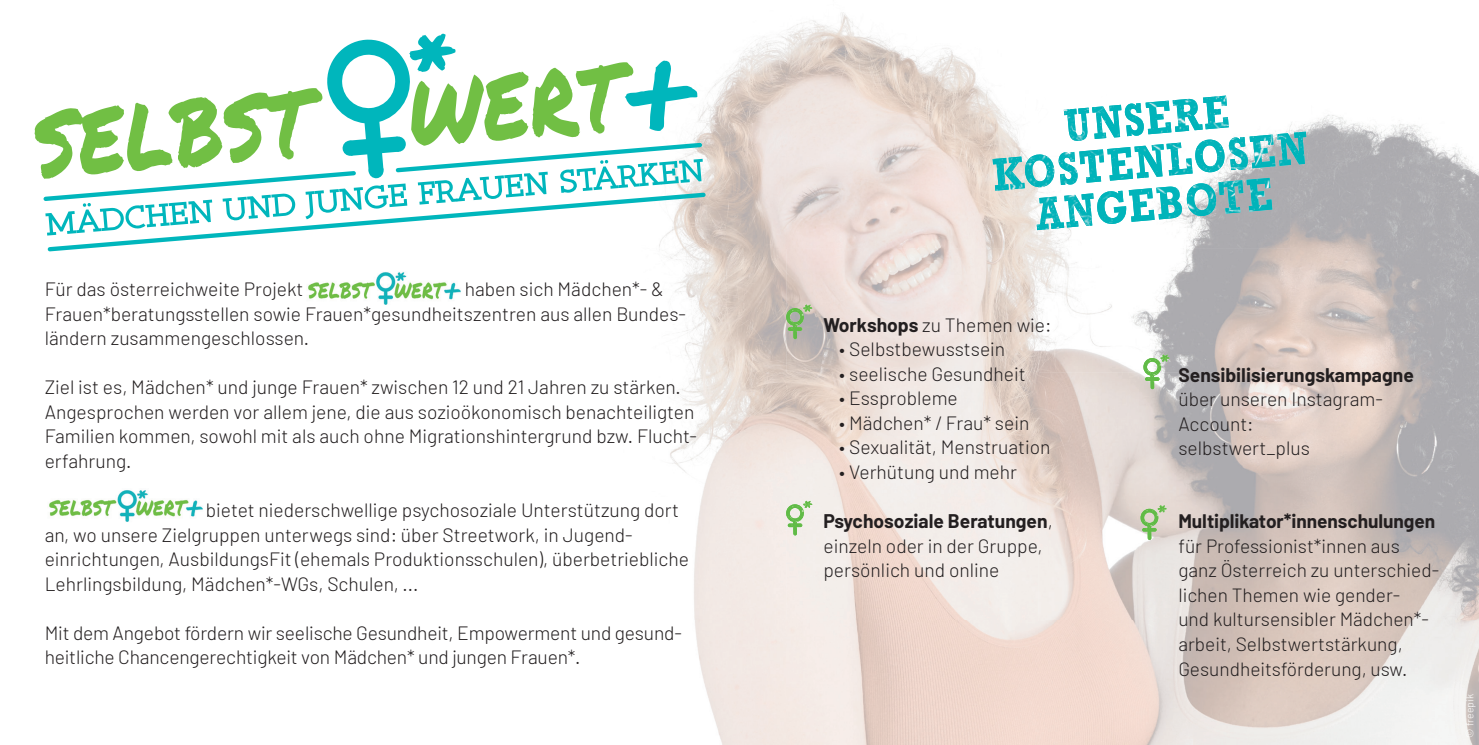
<style>
.page{position:relative;width:1479px;height:745px;background:#fff}
.page>*{position:absolute;margin:0;border:0;box-sizing:border-box;transform-origin:0 0}
.t1{font:300 19.25px/24.5px "Barlow";color:#231f20}
.t2{font:700 19.25px "Barlow";color:#231f20}
.t3{font:300 19.07px/24.5px "Barlow";color:#231f20}
.t4{font:700 19.07px "Barlow";letter-spacing:-.005em;color:#231f20}
.t5{font:300 10.5px "Barlow";color:#fff}
.s1{font-weight:700}
</style>
<div class="page">
<img style="left:666px;top:12px;width:812px;height:732px">
<svg style="left:992px;top:95px;width:314px;height:135px"></svg>
<img style="left:1202px;top:95px;width:26px;height:34px">
<img style="left:1172px;top:99px;width:30px;height:33px">
<img style="left:1145px;top:101px;width:26px;height:33px">
<img style="left:1124px;top:103px;width:19px;height:33px">
<img style="left:1091px;top:105px;width:30px;height:34px">
<img style="left:1063px;top:108px;width:26px;height:33px">
<img style="left:793px;top:326px;width:4px;height:13px">
<hr style="left:787px;top:327px;width:15px;height:4px;background:#60bb46;border-radius:2px">
<img style="left:787px;top:327px;width:15px;height:3px">
<svg style="left:785px;top:304px;width:27px;height:22px"></svg>
<img style="left:793px;top:522px;width:4px;height:13px">
<hr style="left:787px;top:523px;width:15px;height:4px;background:#60bb46;border-radius:2px">
<img style="left:787px;top:523px;width:15px;height:3px">
<svg style="left:785px;top:500px;width:27px;height:22px"></svg>
<img style="left:308px;top:272px;width:153px;height:33px">
<img style="left:49px;top:490px;width:154px;height:32px">
<img style="left:1150px;top:376px;width:4px;height:13px">
<img style="left:1144px;top:377px;width:15px;height:3px">
<svg style="left:1142px;top:354px;width:27px;height:22px"></svg>
<svg style="left:1140px;top:505px;width:26px;height:34px"></svg>
<svg style="left:47px;top:140px;width:661px;height:114px"></svg>
<svg style="left:35px;top:34px;width:667px;height:201px"></svg>
<p class="t1" style="left:45px;top:276px;width:643px;text-indent:420px">haben sich Mädchen*- &amp;<br>Frauen*beratungsstellen sowie Frauen*gesundheitszentren aus allen Bundes&shy;ländern zusammengeschlossen.</p>
<p class="t1" style="left:45px;top:374px;width:654px">Ziel ist es, Mädchen* und junge Frauen* zwischen 12 und 21 Jahren zu stärken.<br>Angesprochen werden vor allem jene, die aus sozioökonomisch benachteiligten Familien kommen, sowohl mit als auch ohne Migrationshintergrund bzw. Flucht&shy;erfahrung.</p>
<p class="t1" style="left:45px;top:497px;width:646px;text-indent:161px">bietet niederschwellige psychosoziale Unterstützung dort an, wo unsere Zielgruppen unterwegs sind: über Streetwork, in Jugend&shy;einrichtungen, AusbildungsFit (ehemals Produktionsschulen), überbetriebliche Lehrlingsbildung, Mädchen*-WGs, Schulen, ...</p>
<p class="t1" style="left:45px;top:619px;width:638px">Mit dem Angebot fördern wir seelische Gesundheit, Empowerment und gesund&shy;heitliche Chancen gerechtigkeit von Mädchen* und jungen Frauen*.</p>
<p class="t1" style="left:45px;top:276px;width:260px">Für das österreichweite Projekt</p>
<p class="t1" style="left:823px;top:312px;width:230px"><span class="s1">Workshops</span> zu Themen wie:</p>
<p class="t1" style="left:839px;top:336px;width:168px">• Selbstbewusstsein</p>
<p class="t1" style="left:839px;top:361px;width:188px">• seelische Gesundheit</p>
<p class="t1" style="left:839px;top:385px;width:120px">• Essprobleme</p>
<p class="t1" style="left:839px;top:410px;width:192px">• Mädchen* / Frau* sein</p>
<p class="t1" style="left:839px;top:434px;width:213px">• Sexualität, Menstruation</p>
<p class="t1" style="left:839px;top:459px;width:180px">• Verhütung und mehr</p>
<p class="t1" style="left:823px;top:508px;width:231px"><span class="s1">Psychosoziale Beratungen</span>, einzeln oder in der Gruppe, persönlich und online</p>
<p class="t2" style="left:1178px;top:362px;width:237px">Sensibilisierungskampagne</p>
<p class="t1" style="left:1178px;top:386px;width:206px">über unseren Instagram-<br>Account: selbstwert_plus</p>
<p class="t4" style="left:1178px;top:509px;width:258px">Multiplikator*innenschulungen</p>
<p class="t3" style="left:1178px;top:533px;width:262px">für Professionist*innen aus ganz Österreich zu unterschied&shy;lichen Themen wie gender-<br>und kultursensibler Mädchen*- arbeit, Selbstwertstärkung,<br>Gesundheitsförderung, usw.</p>
<p class="t5" style="left:1463px;top:737px;width:45px;rotate:-90deg">© freepik</p>
</div>
